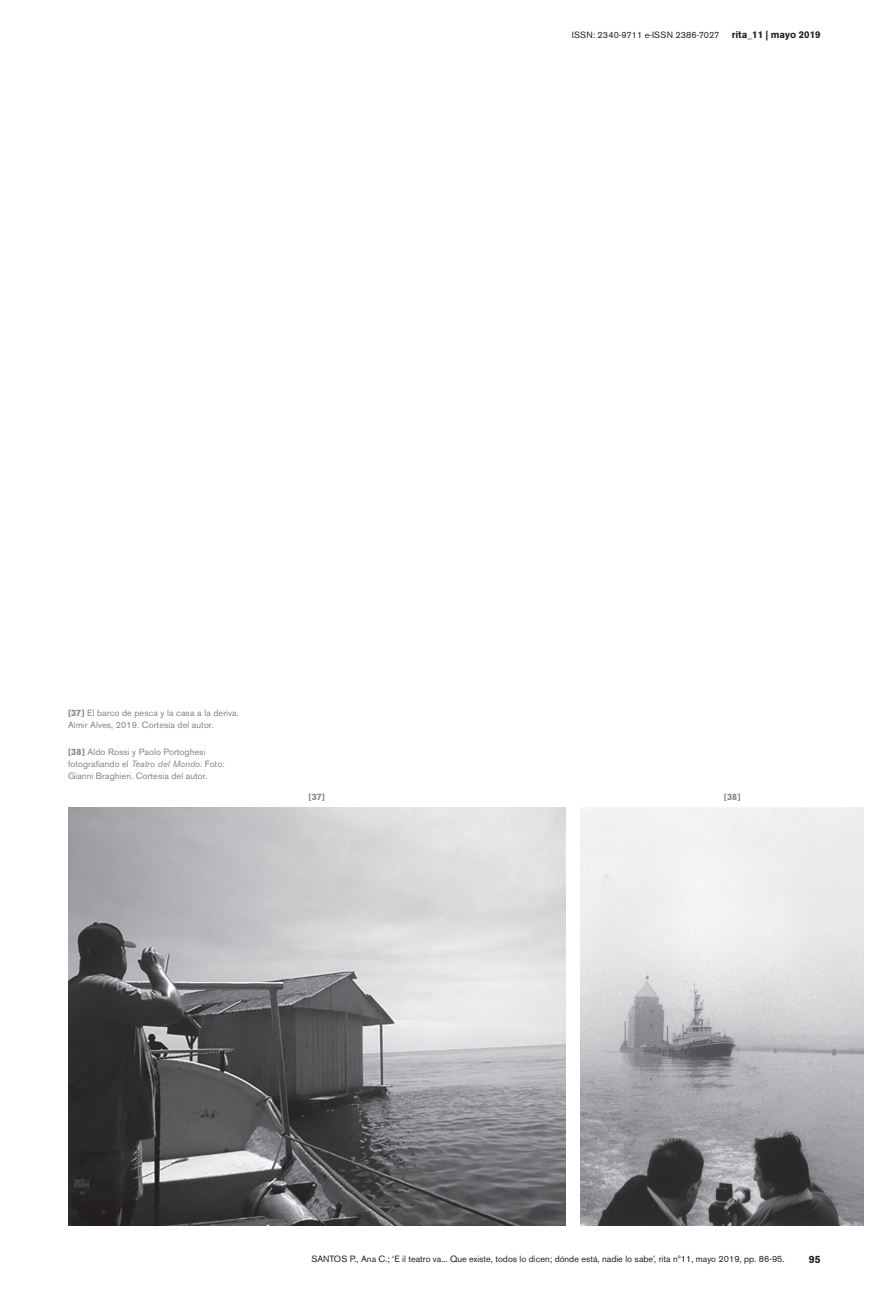
<style>
.page{position:relative;width:876px;height:1302px;background:#fff}
.page>*{position:absolute;margin:0;border:0;box-sizing:border-box;transform-origin:0 0}
.t1{font:700 10.5px "Akzidenz Grotesk BE";color:#231f20}
.t2{font:700 9.75px "Akzidenz Grotesk BE";color:#231f20}
.t3{font:9px/12px "Akzidenz Grotesk BE";letter-spacing:.01em;color:#808285}
.t4{font:9px "Akzidenz Grotesk BE";color:#231f20}
.t5{font:9px "Akzidenz Grotesk BE";letter-spacing:.02em;color:#231f20}
.t6{font:700 9px "Akzidenz Grotesk BE";color:#808285}
.s1{font-weight:700}
.s2{font-style:italic}
</style>
<div class="page">
<img style="left:68px;top:807px;width:498px;height:418px">
<img style="left:581px;top:807px;width:282px;height:418px">
<p class="t5" style="left:572px;top:29px;width:149px">ISSN: 2340-9711 e-ISSN 2386-7027</p>
<p class="t2" style="left:732px;top:29px;width:90px">rita_11 | mayo 2019</p>
<p class="t3" style="left:68px;top:706px;width:172px"><span class="s1">[37]</span> El barco de pesca y la casa a la deriva.<br>Almir Alves, 2019. Cortesía del autor.</p>
<p class="t3" style="left:68px;top:745px;width:158px"><span class="s1">[38]</span> Aldo Rossi y Paolo Portoghesi fotografiando el <span class="s2">Teatro del Mondo</span>. Foto:<br>Gianni Braghieri. Cortesia del autor.</p>
<p class="t6" style="left:309px;top:791px;width:18px">[37]</p>
<p class="t6" style="left:724px;top:791px;width:18px">[38]</p>
<p class="t4" style="left:311px;top:1253px;width:475px">SANTOS P., Ana C.; ‘E il teatro va... Que existe, todos lo dicen; dónde está, nadie lo sabe’, rita nº11, mayo 2019, pp. 86-95.</p>
<p class="t1" style="left:809px;top:1252px;width:13px">95</p>
</div>
